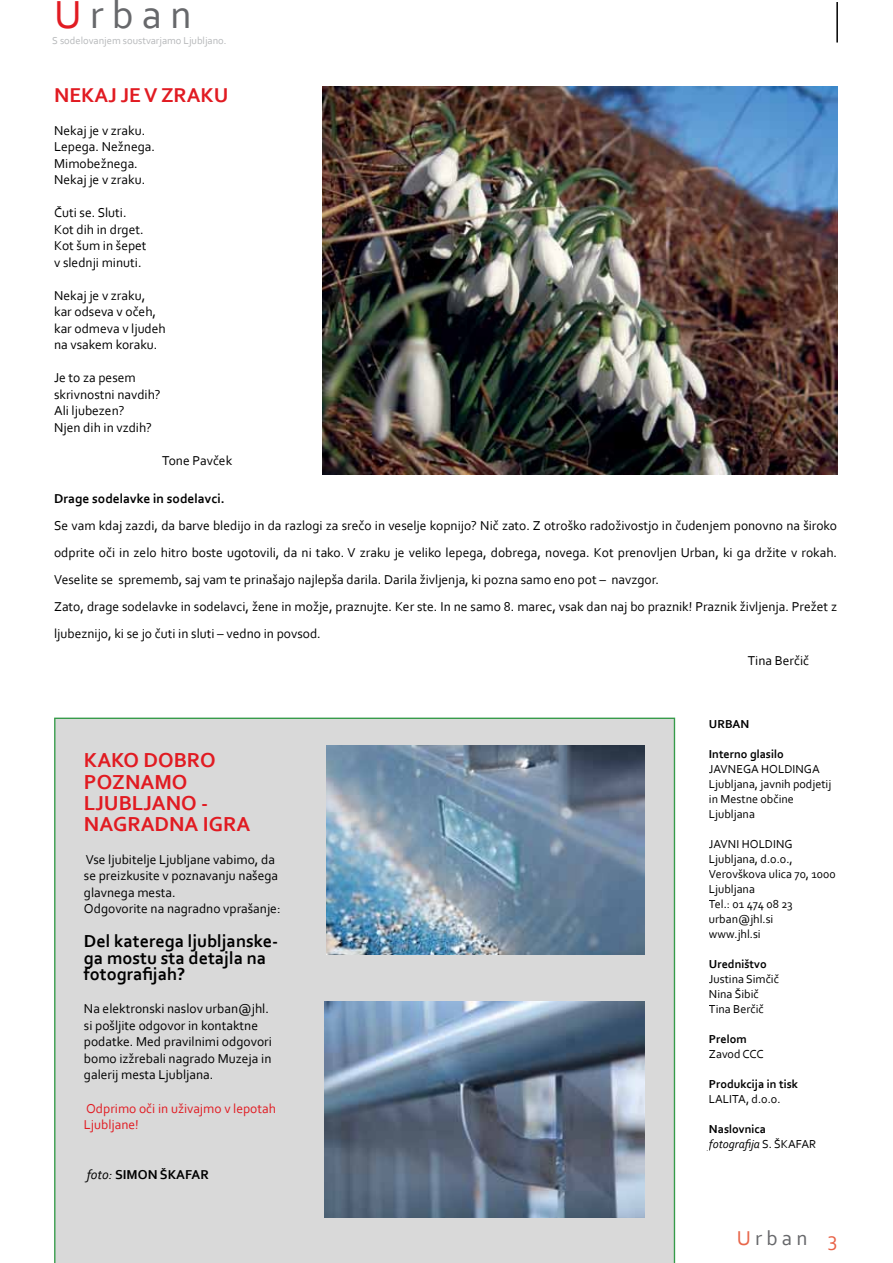
<style>
.page{position:relative;width:893px;height:1263px;background:#fff}
.page>*{position:absolute;margin:0;border:0;box-sizing:border-box;transform-origin:0 0}
.t1{font:40.95px "Corbel";color:#67686b}
.t2{font:700 21.15px/21.1px "Corbel";color:#e11b22}
.t3{font:700 21px "Corbel";color:#e11b22}
.t4{font:21px "Corbel";color:#67686b}
.t5{font:700 18.15px/16.6px "Corbel";color:#000}
.t6{font:13.5px/16.5px "Corbel";color:#000}
.t7{font:700 13.5px "Corbel";color:#000}
.t8{font:13.5px/16.5px "Corbel";color:#e11b22}
.t9{font:12.15px/15px "Corbel";color:#000}
.t10{font:700 12.15px "Corbel";color:#000}
.t11{font:italic 12.15px/15px "Corbel";color:#000}
.t12{font:10.5px "Corbel";color:#b6b8ba}
.s1{color:#e11b22}
.s2{font-weight:400;font-style:italic}
.s3{font-weight:700;font-style:normal}
.s4{font-style:normal}
.s5{color:#e8664a}
.s6{color:#e86146}
</style>
<div class="page">
<hr style="left:836px;top:2px;width:2px;height:41px;background:#000">
<img style="left:322px;top:86px;width:515px;height:389px">
<div style="left:54px;top:718px;width:621px;height:545px;background:#d9d9d9"></div>
<img style="left:327px;top:745px;width:318px;height:210px">
<img style="left:324px;top:1001px;width:320px;height:216px">
<h1 class="t1" style="left:54px;top:-11px;width:139px"><span class="s1">U</span> r b a n</h1>
<p class="t12" style="left:52px;top:34px;width:176px">S sodelovanjem soustvarjamo Ljubljano.</p>
<h3 class="t3" style="left:54px;top:82px;width:176px">NEKAJ JE V ZRAKU</h3>
<p class="t6" style="left:54px;top:122px;width:102px">Nekaj je v zraku.<br>Lepega. Nežnega.<br>Mimobežnega.<br>Nekaj je v zraku.</p>
<p class="t6" style="left:54px;top:204px;width:94px">Čuti se. Sluti.<br>Kot dih in drget.<br>Kot šum in šepet v slednji minuti.</p>
<p class="t6" style="left:54px;top:287px;width:113px">Nekaj je v zraku, kar odseva v očeh, kar odmeva v ljudeh na vsakem koraku.</p>
<p class="t6" style="left:54px;top:369px;width:108px">Je to za pesem skrivnostni navdih?<br>Ali ljubezen?<br>Njen dih in vzdih?</p>
<p class="t6" style="left:162px;top:452px;width:72px">Tone Pavček</p>
<p class="t7" style="left:54px;top:490px;width:172px">Drage sodelavke in sodelavci.</p>
<p class="t6" style="left:54px;top:517px;width:784px">Se vam kdaj zazdi, da barve bledijo in da razlogi za srečo in veselje kopnijo? Nič zato. Z otroško radoživostjo in čudenjem ponovno na široko</p>
<p class="t6" style="left:54px;top:544px;width:784px">odprite oči in zelo hitro boste ugotovili, da ni tako. V zraku je veliko lepega, dobrega, novega. Kot prenovljen Urban, ki ga držite v rokah.</p>
<p class="t6" style="left:54px;top:571px;width:606px">Veselite se sprememb, saj vam te prinašajo najlepša darila. Darila življenja, ki pozna samo eno pot – navzgor.</p>
<p class="t6" style="left:54px;top:598px;width:784px">Zato, drage sodelavke in sodelavci, žene in možje, praznujte. Ker ste. In ne samo 8. marec, vsak dan naj bo praznik! Praznik življenja. Prežet z</p>
<p class="t6" style="left:54px;top:625px;width:268px">ljubeznijo, ki se jo čuti in sluti – vedno in povsod.</p>
<p class="t6" style="left:748px;top:652px;width:63px">Tina Berčič</p>
<h2 class="t2" style="left:84px;top:749px;width:168px">KAKO DOBRO<br>POZNAMO<br>LJUBLJANO -<br>NAGRADNA IGRA</h2>
<p class="t6" style="left:84px;top:851px;width:198px">Vse ljubitelje Ljubljane vabimo, da se preizkusite v poznavanju našega glavnega mesta.<br>Odgovorite na nagradno vprašanje:</p>
<h3 class="t5" style="left:84px;top:932px;width:196px">Del katerega ljubljanske&shy;ga mostu sta detajla na fotografijah?</h3>
<p class="t6" style="left:84px;top:1000px;width:189px">Na elektronski naslov urban@jhl. si pošljite odgovor in kontaktne podatke. Med pravilnimi odgovori bomo izžrebali nagrado Muzeja in galerij mesta Ljubljana.</p>
<p class="t8" style="left:84px;top:1099px;width:194px">Odprimo oči in uživajmo v lepotah<br>Ljubljane!</p>
<p class="t7" style="left:87px;top:1166px;width:124px"><span class="s2">foto:</span> SIMON ŠKAFAR</p>
<p class="t10" style="left:709px;top:716px;width:42px">URBAN</p>
<p class="t10" style="left:709px;top:746px;width:76px">Interno glasilo</p>
<p class="t9" style="left:709px;top:761px;width:124px">JAVNEGA HOLDINGA<br>Ljubljana, javnih podjetij in Mestne občine<br>Ljubljana</p>
<p class="t9" style="left:709px;top:836px;width:128px">JAVNI HOLDING<br>Ljubljana, d.o.o.,<br>Verovškova ulica 70, 1000<br>Ljubljana<br>Tel.: 01 474 08 23 urban@jhl.si<br>www.jhl.si</p>
<p class="t10" style="left:709px;top:956px;width:59px">Uredništvo</p>
<p class="t9" style="left:709px;top:971px;width:72px">Justina Simčič<br>Nina Šibič<br>Tina Berčič</p>
<p class="t10" style="left:709px;top:1031px;width:39px">Prelom</p>
<p class="t9" style="left:709px;top:1046px;width:56px">Zavod CCC</p>
<p class="t10" style="left:709px;top:1076px;width:91px">Produkcija in tisk</p>
<p class="t9" style="left:709px;top:1091px;width:73px">LALITA, d.o.o.</p>
<p class="t11" style="left:709px;top:1121px;width:109px"><span class="s3">Naslovnica </span>fotografija <span class="s4">S. ŠKAFAR</span></p>
<h3 class="t4" style="left:737px;top:1225px;width:102px"><span class="s5">U</span> r b a n <span class="s6">3</span></h3>
</div>
